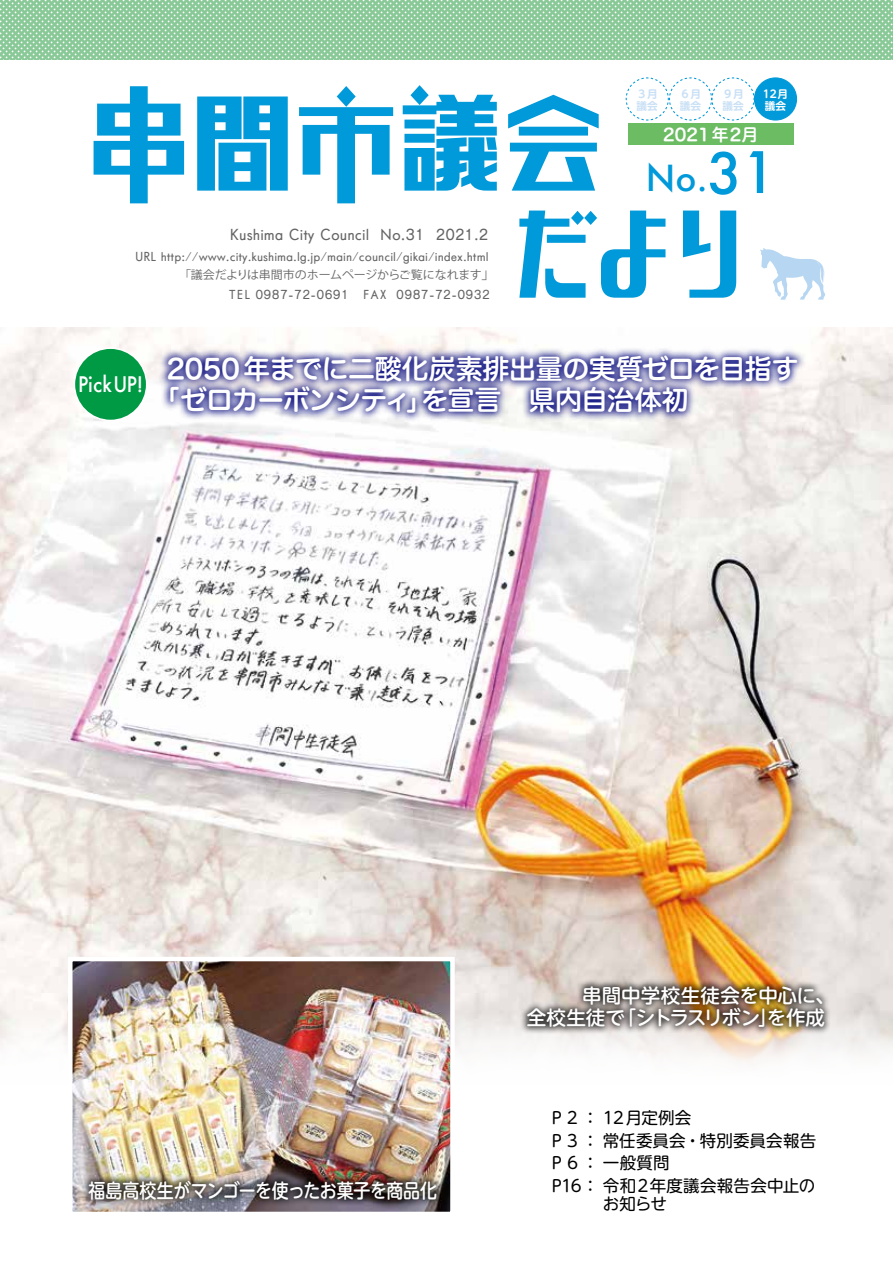
<style>
.page{position:relative;width:893px;height:1263px;background:#fff}
.page>*{position:absolute;margin:0;border:0;box-sizing:border-box;transform-origin:0 0}
.t1{font:500 55.5px "Futura";color:#0099d9}
.t2{font:500 35.1px "Futura";color:#0099d9}
.t3{font:27px/31.5px "Hira Maru Std W6";letter-spacing:-.015em;color:#fff}
.t4{font:500 21px "Futura";color:#fff;scale:.9 1}
.t5{font:500 19.5px/22.5px "UD Shin M Go Pro";letter-spacing:-.01em;color:#fff}
.t6{font:500 19.5px "UD Shin M Go Pro";letter-spacing:-.01em;color:#fff;scale:.87 1}
.t7{font:16.95px "Hira Maru Std W6";color:#fff}
.t8{font:16.5px/22.5px "UD Shin M Go Pro";letter-spacing:.01em;color:#000}
.t9{font:500 16.5px "MOG Romaji A";color:#656464}
.t10{font:500 13.5px "MOG Romaji A";letter-spacing:.025em;color:#656464}
.t11{font:500 13.05px "MOG Romaji A";color:#656464}
.t12{font:13.05px "Koz Go Pro";color:#656464}
.t13{font:11.7px "Koz Go Pro";letter-spacing:-.01em;color:#656464}
.t14{font:700 10.65px/12.8px "UD Shin M Go Pr 6 De";color:#c9e0f5}
.t15{font:700 10.65px/12.8px "UD Shin M Go Pr 6 De";color:#fff}
.s1{font-size:13.5px}
.s2{font-size:35.1px}
</style>
<div class="page">
<img style="left:0;top:327px;width:893px;height:686px">
<svg style="left:0;top:1013px;width:893px;height:50px;fill:#f8f5f4"></svg>
<div style="left:519px;top:977px;width:313px;height:58px;background:#000;opacity:.75"></div>
<svg style="left:159px;top:346px;width:647px;height:76px;background:#9696c3"></svg>
<img style="left:73px;top:962px;width:377px;height:249px">
<div style="left:68px;top:957px;width:387px;height:259px;border:4px solid #fff"></div>
<svg style="left:94px;top:86px;width:90px;height:117px"></svg>
<svg style="left:197px;top:97px;width:91px;height:94px;background:#28a9df"></svg>
<svg style="left:508px;top:95px;width:91px;height:96px"></svg>
<svg style="left:519px;top:211px;width:146px;height:87px"></svg>
<svg style="left:683px;top:211px;width:53px;height:87px"></svg>
<svg style="left:299px;top:86px;width:94px;height:117px"></svg>
<svg style="left:403px;top:85px;width:94px;height:106px"></svg>
<svg style="left:0;top:0;width:893px;height:60px;background:#99d0a5"></svg>
<div style="left:74px;top:348px;width:73px;height:72px;background:#094;border-radius:50%"></div>
<div style="left:74px;top:347px;width:73px;height:74px;border:2px solid #fff;border-radius:50%"></div>
<div style="left:754px;top:78px;width:42px;height:42px;background:#0099d9;border-radius:50%"></div>
<div style="left:754px;top:77px;width:43px;height:44px;border:1px solid #0099d9;border-radius:50%"></div>
<svg style="left:625px;top:77px;width:130px;height:44px"></svg>
<div style="left:628px;top:123px;width:166px;height:22px;background:#6cbc64"></div>
<svg style="left:760px;top:248px;width:65px;height:52px"></svg>
<div style="left:81px;top:1172px;width:364px;height:35px;background:#000;opacity:.75"></div>
<p class="t14" style="left:637px;top:87px;width:23px">３月議会</p>
<p class="t14" style="left:680px;top:87px;width:23px">６月議会</p>
<p class="t15" style="left:763px;top:87px;width:27px">12月議会</p>
<p class="t14" style="left:722px;top:87px;width:23px">９月議会</p>
<p class="t7" style="left:663px;top:121px;width:82px">2021年２</p>
<p class="t7" style="left:741px;top:121px;width:19px">月</p>
<p class="t9" style="left:230px;top:225px;width:141px">Kushima City Council</p>
<p class="t11" style="left:135px;top:249px;width:355px"><span class="s1">URL</span> http://www.city.kushima l g. j p. /main/council/gikai/index.html</p>
<p class="t12" style="left:481px;top:266px;width:15px">「</p>
<p class="t9" style="left:436px;top:225px;width:54px">2021.2</p>
<p class="t9" style="left:380px;top:225px;width:46px">No.31</p>
<p class="t13" style="left:179px;top:267px;width:304px">「議会だよりは串間市のホームページからご覧になれます</p>
<p class="t10" style="left:396px;top:286px;width:95px">0987-72-0932</p>
<p class="t10" style="left:229px;top:286px;width:122px">TEL 0987-72-0691</p>
<p class="t10" style="left:363px;top:286px;width:25px">FAX</p>
<h1 class="t1" style="left:697px;top:135px;width:81px"><span class="s2">.</span>31</h1>
<h2 class="t2" style="left:646px;top:153px;width:52px">No</h2>
<h3 class="t4" style="left:78px;top:370px;width:74px">PickUP!</h3>
<h3 class="t3" style="left:153px;top:353px;width:647px;text-indent:14px">2050年までに二酸化炭素排出量の実質ゼロを目指す「ゼロカーボンシティを宣言　県内自治体初</h3>
<h3 class="t3" style="left:406px;top:385px;width:28px">」</h3>
<h3 class="t5" style="left:616px;top:983px;width:220px;text-indent:-34px">串間中学校生徒会を中心に、「シトラスリボンを作成</h3>
<h3 class="t5" style="left:527px;top:1005px;width:100px">全校生徒で</h3>
<h3 class="t5" style="left:758px;top:1005px;width:21px">」</h3>
<h3 class="t6" style="left:88px;top:1174px;width:402px">福島高校生がマンゴーを使ったお菓子を商品化</h3>
<p class="t8" style="left:552px;top:1106px;width:266px">P２： 12月定例会<br>P３：常任委員会・特別委員会報告<br>P６：一般質問<br>P16：令和２年度議会報告会中止の</p>
<p class="t8" style="left:603px;top:1191px;width:66px">お知らせ</p>
</div>
